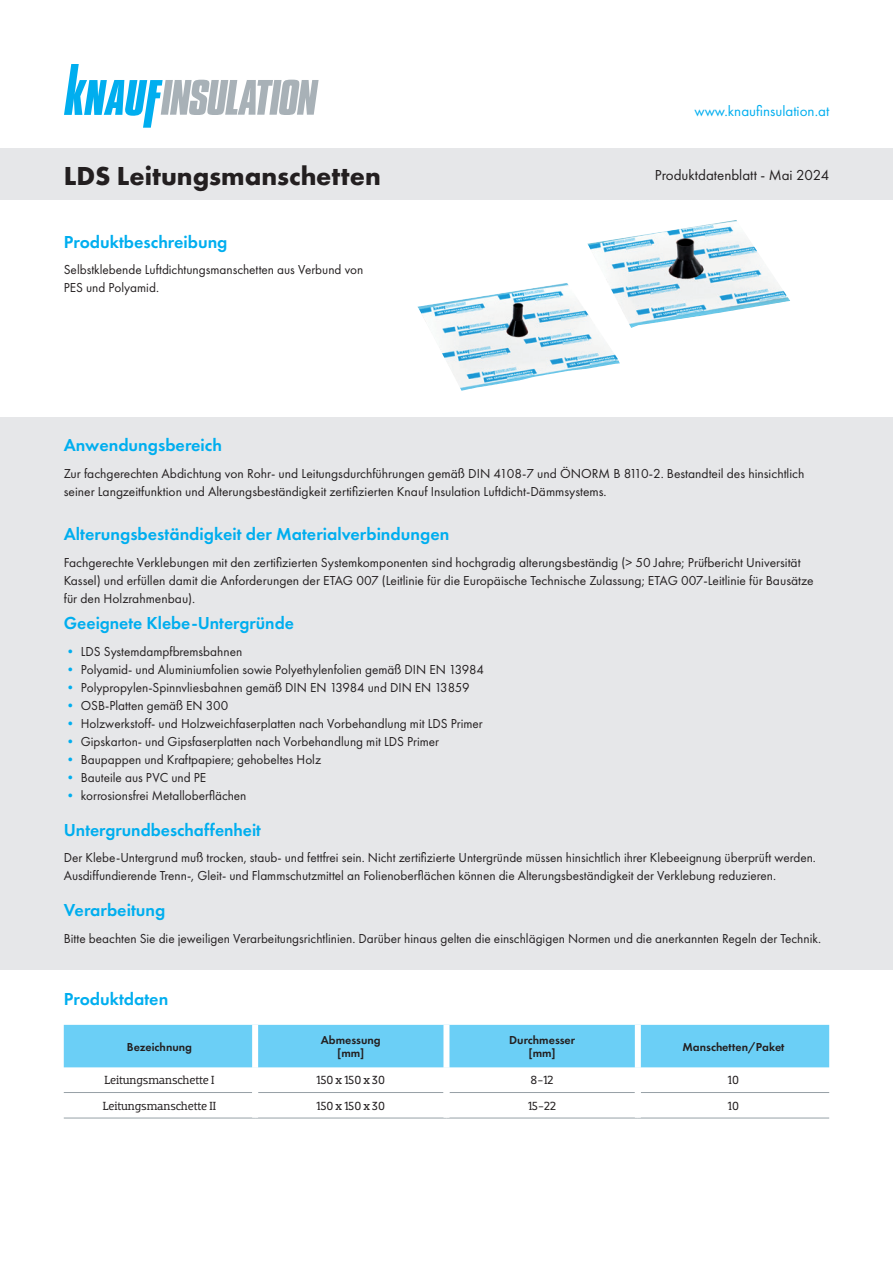
<style>
.page{position:relative;width:893px;height:1263px;background:#fff}
.page>*{position:absolute;margin:0;border:0;box-sizing:border-box;transform-origin:0 0}
.t1{font:700 27px "Futura PT";color:#231f20}
.t2{font:600 18px "Futura PT";color:#00aeef}
.t3{font:15px "Futura PT";color:#231f20}
.t4{font:15px "Futura PT";color:#00aeef}
.t5{font:13.5px/18px "Futura PT";color:#231f20}
.t6{font:12px "Dobra Slab";letter-spacing:-.01em;color:#231f20}
.t7{font:600 12px/13.5px "Futura PT";color:#231f20;text-align:center}
.s1{color:#00aeef}
</style>
<div class="page">
<svg style="left:64px;top:64px;width:255px;height:64px"></svg>
<div style="left:0;top:149px;width:893px;height:51px;background:#e6e7e9"></div>
<div style="left:0;top:417px;width:893px;height:552px;background:#e6e7e9"></div>
<img style="left:417px;top:283px;width:150px;height:51px">
<img style="left:587px;top:220px;width:149px;height:51px">
<div style="left:64px;top:1025px;width:765px;height:42px;background:#6bcff6"></div>
<hr style="left:64px;top:1092px;width:188px;height:1px;background:#97a1a7">
<hr style="left:258px;top:1092px;width:185px;height:1px;background:#97a1a7">
<hr style="left:449px;top:1092px;width:186px;height:1px;background:#97a1a7">
<hr style="left:641px;top:1092px;width:188px;height:1px;background:#97a1a7">
<hr style="left:64px;top:1118px;width:191px;height:1px;background:#97a1a7">
<hr style="left:255px;top:1118px;width:191px;height:1px;background:#97a1a7">
<hr style="left:446px;top:1118px;width:192px;height:1px;background:#97a1a7">
<hr style="left:638px;top:1118px;width:191px;height:1px;background:#97a1a7">
<div style="left:443px;top:1025px;width:6px;height:42px;background:#fff"></div>
<div style="left:635px;top:1025px;width:6px;height:42px;background:#fff"></div>
<div style="left:252px;top:1025px;width:6px;height:42px;background:#fff"></div>
<p class="t4" style="left:694px;top:102px;width:136px">www.knaufinsulation.at</p>
<h1 class="t1" style="left:64px;top:158px;width:319px">LDS Leitungsmanschetten</h1>
<p class="t3" style="left:655px;top:166px;width:176px">Produktdatenblatt - Mai 2024</p>
<h2 class="t2" style="left:64px;top:230px;width:165px">Produktbeschreibung</h2>
<p class="t5" style="left:64px;top:260px;width:301px">Selbstklebende Luftdichtungsmanschetten aus Verbund von<br>PES und Polyamid.</p>
<h2 class="t2" style="left:64px;top:434px;width:160px">Anwendungsbereich</h2>
<p class="t5" style="left:64px;top:464px;width:742px">Zur fachgerechten Abdichtung von Rohr- und Leitungsdurchführungen gemäß DIN 4108-7 und ÖNORM B 8110-2. Bestandteil des hinsichtlich seiner Langzeitfunktion und Alterungsbeständigkeit zertifizierten Knauf Insulation Luftdicht-Dämmsystems.</p>
<h2 class="t2" style="left:64px;top:523px;width:387px">Alterungsbeständigkeit der Materialverbindungen</h2>
<p class="t5" style="left:64px;top:553px;width:751px">Fachgerechte Verklebungen mit den zertifizierten Systemkomponenten sind hochgradig alterungsbeständig (&gt; 50 Jahre; Prüfbericht Universität<br>Kassel) und erfüllen damit die Anforderungen der ETAG 007 (Leitlinie für die Europäische Technische Zulassung; ETAG 007-Leitlinie für Bausätze für den Holzrahmenbau).</p>
<h2 class="t2" style="left:64px;top:612px;width:232px">Geeignete Klebe-Untergründe</h2>
<p class="t5" style="left:64px;top:642px;width:180px"><span class="s1">•</span> LDS Systemdampfbremsbahnen</p>
<p class="t5" style="left:64px;top:660px;width:422px"><span class="s1">•</span> Polyamid- und Aluminiumfolien sowie Polyethylenfolien gemäß DIN EN 13984</p>
<p class="t5" style="left:64px;top:678px;width:407px"><span class="s1">•</span> Polypropylen-Spinnvliesbahnen gemäß DIN EN 13984 und DIN EN 13859</p>
<p class="t5" style="left:64px;top:696px;width:166px"><span class="s1">•</span> OSB-Platten gemäß EN 300</p>
<p class="t5" style="left:64px;top:714px;width:420px"><span class="s1">•</span> Holzwerkstoff- und Holzweichfaserplatten nach Vorbehandlung mit LDS Primer</p>
<p class="t5" style="left:64px;top:732px;width:377px"><span class="s1">•</span> Gipskarton- und Gipsfaserplatten nach Vorbehandlung mit LDS Primer</p>
<p class="t5" style="left:64px;top:750px;width:259px"><span class="s1">•</span> Baupappen und Kraftpapiere; gehobeltes Holz</p>
<p class="t5" style="left:64px;top:768px;width:144px"><span class="s1">•</span> Bauteile aus PVC und PE</p>
<p class="t5" style="left:64px;top:786px;width:184px"><span class="s1">•</span> korrosionsfrei Metalloberflächen</p>
<h2 class="t2" style="left:64px;top:818px;width:199px">Untergrundbeschaffenheit</h2>
<p class="t5" style="left:64px;top:848px;width:754px">Der Klebe-Untergrund muß trocken, staub- und fettfrei sein. Nicht zertifizierte Untergründe müssen hinsichtlich ihrer Klebeeignung überprüft werden.<br>Ausdiffundierende Trenn-, Gleit- und Flammschutzmittel an Folienoberflächen können die Alterungsbeständigkeit der Verklebung reduzieren.</p>
<h2 class="t2" style="left:64px;top:899px;width:103px">Verarbeitung</h2>
<p class="t5" style="left:64px;top:929px;width:759px">Bitte beachten Sie die jeweiligen Verarbeitungsrichtlinien. Darüber hinaus gelten die einschlägigen Normen und die anerkannten Regeln der Technik.</p>
<h2 class="t2" style="left:64px;top:987px;width:106px">Produktdaten</h2>
<p class="t7" style="left:127px;top:1040px;width:67px">Bezeichnung</p>
<p class="t7" style="left:321px;top:1033px;width:61px">Abmessung [mm]</p>
<p class="t7" style="left:509px;top:1033px;width:67px">Durchmesser [mm]</p>
<p class="t7" style="left:682px;top:1040px;width:104px">Manschetten/Paket</p>
<p class="t6" style="left:105px;top:1073px;width:111px">Leitungsmanschette I</p>
<p class="t6" style="left:317px;top:1073px;width:70px">150 x 150 x 30</p>
<p class="t6" style="left:531px;top:1073px;width:24px">8-12</p>
<p class="t6" style="left:728px;top:1073px;width:13px">10</p>
<p class="t6" style="left:103px;top:1099px;width:115px">Leitungsmanschette II</p>
<p class="t6" style="left:317px;top:1099px;width:70px">150 x 150 x 30</p>
<p class="t6" style="left:528px;top:1099px;width:29px">15-22</p>
<p class="t6" style="left:728px;top:1099px;width:13px">10</p>
</div>
